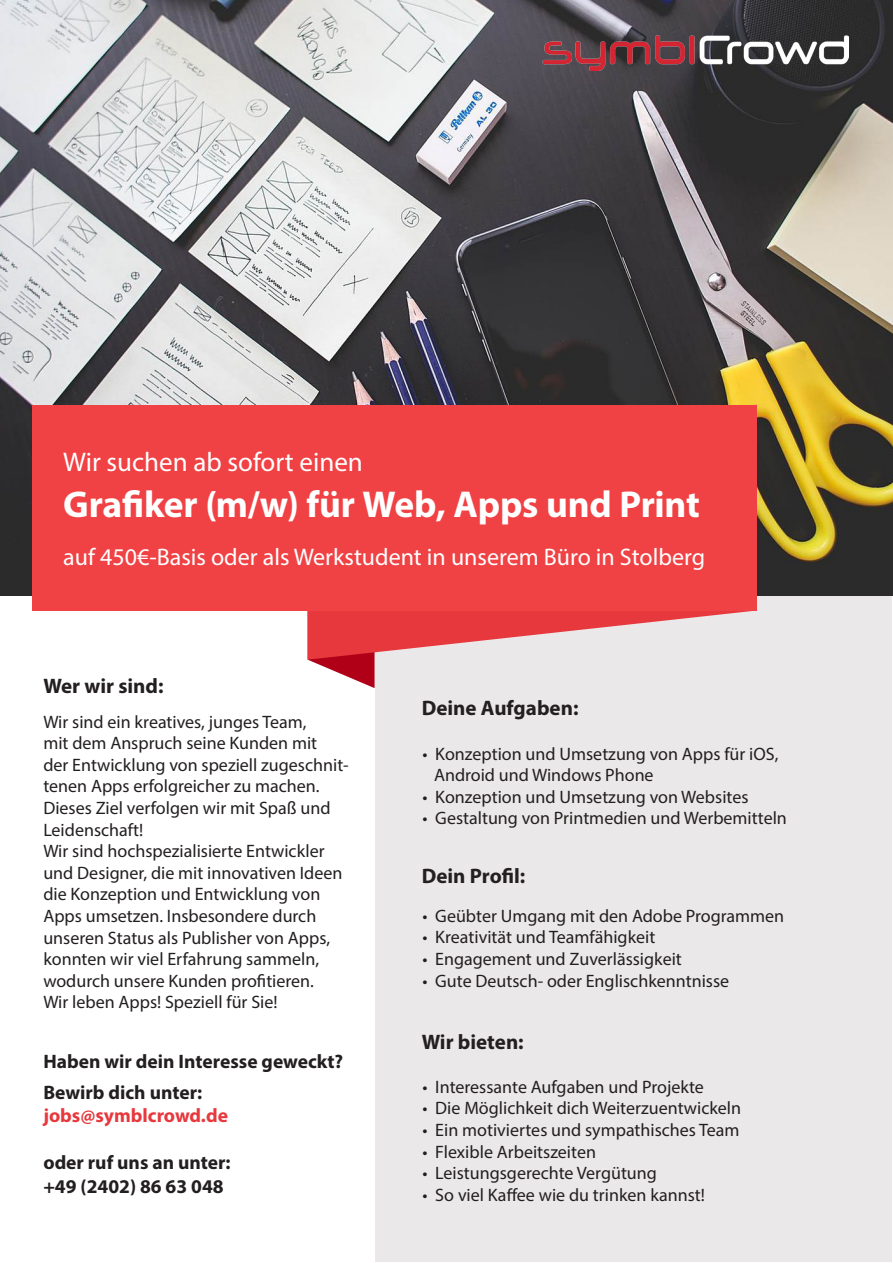
<style>
.page{position:relative;width:893px;height:1263px;background:#fff}
.page>*{position:absolute;margin:0;border:0;box-sizing:border-box;transform-origin:0 0}
.t1{font:700 37.5px "Myriad Pro";letter-spacing:-.005em;color:#fff}
.t2{font:27px "Myriad Pro";color:#fff}
.t3{font:24px "Myriad Pro";color:#fff}
.t4{font:700 21px "Myriad Pro";color:#231f20}
.t5{font:700 19.5px "Myriad Pro";color:#231f20}
.t6{font:700 19.5px "Myriad Pro";color:#e7383d}
.t7{font:18px/21.6px "Myriad Pro";color:#231f20}
</style>
<div class="page">
<div style="left:375px;top:588px;width:517px;height:674px;background:#eae8e8"></div>
<img style="left:0;top:0;width:893px;height:596px">
<svg style="left:308px;top:660px;width:67px;height:28px"></svg>
<svg style="left:308px;top:610px;width:449px;height:50px"></svg>
<div style="left:33px;top:405px;width:724px;height:205px;background:#f04244"></div>
<img style="left:543px;top:36px;width:306px;height:34px">
<p class="t2" style="left:63px;top:445px;width:301px">Wir suchen ab sofort einen</p>
<p class="t1" style="left:63px;top:480px;width:638px">Grafiker (m/w) für Web, Apps und Print</p>
<p class="t3" style="left:63px;top:542px;width:643px">auf 450€-Basis oder als Werkstudent in unserem Büro in Stolberg</p>
<p class="t4" style="left:43px;top:672px;width:122px">Wer wir sind:</p>
<p class="t7" style="left:43px;top:710px;width:265px">Wir sind ein kreatives, junges Team,</p>
<p class="t7" style="left:43px;top:732px;width:275px">mit dem Anspruch seine Kunden mit</p>
<p class="t7" style="left:43px;top:754px;width:307px">der Entwicklung von speziell zugeschnit&shy;tenen Apps erfolgreicher zu machen.<br>Dieses Ziel verfolgen wir mit Spaß und Leidenschaft!</p>
<p class="t7" style="left:43px;top:840px;width:301px">Wir sind hochspezialisierte Entwickler und Designer, die mit innovativen Ideen die Konzeption und Entwicklung von Apps umsetzen. Insbesondere durch unseren Status als Publisher von Apps, konnten wir viel Erfahrung sammeln, wodurch unsere Kunden profitieren.</p>
<p class="t7" style="left:43px;top:991px;width:236px">Wir leben Apps! Speziell für Sie!</p>
<p class="t5" style="left:43px;top:1048px;width:301px">Haben wir dein Interesse geweckt?</p>
<p class="t5" style="left:43px;top:1080px;width:160px">Bewirb dich unter:</p>
<p class="t6" style="left:43px;top:1103px;width:186px">jobs@symblcrowd.de</p>
<p class="t5" style="left:43px;top:1150px;width:189px">oder ruf uns an unter:</p>
<p class="t5" style="left:43px;top:1173px;width:182px">+49 (2402) 86 63 048</p>
<p class="t4" style="left:422px;top:694px;width:158px">Deine Aufgaben:</p>
<p class="t7" style="left:423px;top:742px;width:357px">• Konzeption und Umsetzung von Apps für iOS,</p>
<p class="t7" style="left:434px;top:764px;width:221px">Android und Windows Phone</p>
<p class="t7" style="left:423px;top:786px;width:327px">• Konzeption und Umsetzung von Websites</p>
<p class="t7" style="left:423px;top:807px;width:366px">• Gestaltung von Printmedien und Werbemitteln</p>
<p class="t4" style="left:422px;top:862px;width:105px">Dein Profil:</p>
<p class="t7" style="left:423px;top:905px;width:363px">• Geübter Umgang mit den Adobe Programmen</p>
<p class="t7" style="left:423px;top:926px;width:234px">• Kreativität und Teamfähigkeit</p>
<p class="t7" style="left:423px;top:948px;width:261px">• Engagement und Zuverlässigkeit</p>
<p class="t7" style="left:423px;top:969px;width:308px">• Gute Deutsch- oder Englischkenntnisse</p>
<p class="t4" style="left:422px;top:1028px;width:103px">Wir bieten:</p>
<p class="t7" style="left:423px;top:1076px;width:283px">• Interessante Aufgaben und Projekte</p>
<p class="t7" style="left:423px;top:1097px;width:320px">• Die Möglichkeit dich Weiterzuentwickeln</p>
<p class="t7" style="left:423px;top:1119px;width:318px">• Ein motiviertes und sympathisches Team</p>
<p class="t7" style="left:423px;top:1140px;width:175px">• Flexible Arbeitszeiten</p>
<p class="t7" style="left:423px;top:1162px;width:236px">• Leistungsgerechte Vergütung</p>
<p class="t7" style="left:423px;top:1184px;width:284px">• So viel Kaffee wie du trinken kannst!</p>
</div>
